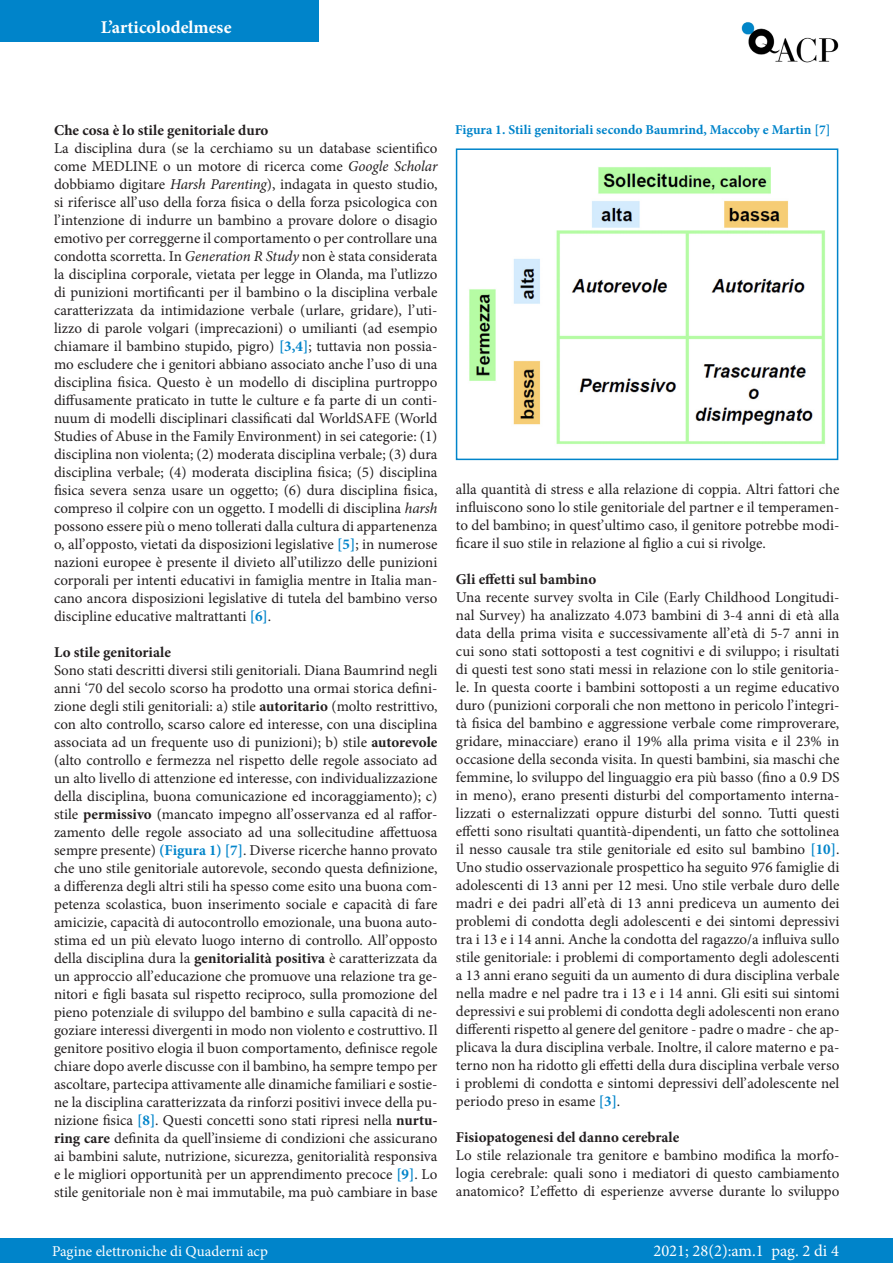
<style>
.page{position:relative;width:893px;height:1263px;background:#fff}
.page>*{position:absolute;margin:0;border:0;box-sizing:border-box;transform-origin:0 0}
.t1{font:700 18px "Minion Pro";color:#fff}
.t2{font:16.5px "Minion Pro";color:#fff}
.t3{font:15px/18px "Minion Pro";color:#231f20;text-align:justify}
.t4{font:700 15px "Minion Pro";color:#231f20}
.t5{font:15px "Minion Pro";color:#fff}
.t6{font:700 13.5px "Minion Pro";color:#0084ca}
.s1{font-style:italic}
.s2{font-weight:700;color:#0084ca}
.s3{font-weight:700}
</style>
<div class="page">
<div style="left:1px;top:0;width:318px;height:41px;background:#0084ca"></div>
<img style="left:741px;top:22px;width:98px;height:41px">
<div style="left:0;top:1239px;width:893px;height:24px;background:#0084ca"></div>
<div style="left:456px;top:148px;width:382px;height:312px;border:2px solid #0084ca"></div>
<img style="left:469px;top:167px;width:356px;height:277px">
<p class="t1" style="left:101px;top:15px;width:132px">L’articolodelmese</p>
<p class="t4" style="left:54px;top:120px;width:216px">Che cosa è lo stile genitoriale duro</p>
<p class="t3" style="left:54px;top:139px;width:385px">La disciplina dura (se la cerchiamo su un database scientifico come MEDLINE o un motore di ricerca come <span class="s1">Google Scholar </span>dobbiamo digitare <span class="s1">Harsh Parenting</span>), indagata in questo studio, si riferisce all’uso della forza fisica o della forza psicologica con l’intenzione di indurre un bambino a provare dolore o disagio emotivo per correggerne il comportamento o per controllare una condotta scorretta. In <span class="s1">Generation R Study</span> non è stata considerata la disciplina corporale, vietata per legge in Olanda, ma l’utlizzo di punizioni mortificanti per il bambino o la disciplina verbale caratterizzata da intimidazione verbale (urlare, gridare), l’uti&shy;lizzo di parole volgari (imprecazioni) o umilianti (ad esempio chiamare il bambino stupido, pigro) <span class="s2">[3,4]</span>; tuttavia non possia&shy;mo escludere che i genitori abbiano associato anche l’uso di una disciplina fisica. Questo è un modello di disciplina purtroppo diffusamente praticato in tutte le culture e fa parte di un conti&shy;nuum di modelli disciplinari classificati dal WorldSAFE (World Studies of Abuse in the Family Environment) in sei categorie: (1) disciplina non violenta; (2) moderata disciplina verbale; (3) dura disciplina verbale; (4) moderata disciplina fisica; (5) disciplina fisica severa senza usare un oggetto; (6) dura disciplina fisica, compreso il colpire con un oggetto. I modelli di disciplina <span class="s1">harsh </span>possono essere più o meno tollerati dalla cultura di appartenenza o, all’opposto, vietati da disposizioni legislative <span class="s2">[5]</span>; in numerose nazioni europee è presente il divieto all’utilizzo delle punizioni corporali per intenti educativi in famiglia mentre in Italia man&shy;cano ancora disposizioni legislative di tutela del bambino verso discipline educative maltrattanti <span class="s2">[6]</span>.</p>
<p class="t4" style="left:54px;top:642px;width:118px">Lo stile genitoriale</p>
<p class="t3" style="left:54px;top:661px;width:385px">Sono stati descritti diversi stili genitoriali. Diana Baumrind negli anni ‘70 del secolo scorso ha prodotto una ormai storica defini&shy;zione degli stili genitoriali: a) stile <span class="s3">autoritario</span> (molto restrittivo, con alto controllo, scarso calore ed interesse, con una disciplina associata ad un frequente uso di punizioni); b) stile <span class="s3">autorevole </span>(alto controllo e fermezza nel rispetto delle regole associato ad un alto livello di attenzione ed interesse, con individualizzazione della disciplina, buona comunicazione ed incoraggiamento); c) stile <span class="s3">permissivo</span> (mancato impegno all’osservanza ed al raffor&shy;zamento delle regole associato ad una sollecitudine affettuosa sempre presente) <span class="s2">(Figura 1) [7]</span>. Diverse ricerche hanno provato che uno stile genitoriale autorevole, secondo questa definizione, a differenza degli altri stili ha spesso come esito una buona com&shy;petenza scolastica, buon inserimento sociale e capacità di fare amicizie, capacità di autocontrollo emozionale, una buona auto&shy;stima ed un più elevato luogo interno di controllo. All’opposto della disciplina dura la <span class="s3">genitorialità positiva</span> è caratterizzata da un approccio all’educazione che promuove una relazione tra ge&shy;nitori e figli basata sul rispetto reciproco, sulla promozione del pieno potenziale di sviluppo del bambino e sulla capacità di ne&shy;goziare interessi divergenti in modo non violento e costruttivo. Il genitore positivo elogia il buon comportamento, definisce regole chiare dopo averle discusse con il bambino, ha sempre tempo per ascoltare, partecipa attivamente alle dinamiche familiari e sostie&shy;ne la disciplina caratterizzata da rinforzi positivi invece della pu&shy;nizione fisica <span class="s2">[8]</span>. Questi concetti sono stati ripresi nella <span class="s3">nurtu&shy;ring care</span> definita da quell’insieme di condizioni che assicurano ai bambini salute, nutrizione, sicurezza, genitorialità responsiva e le migliori opportunità per un apprendimento precoce <span class="s2">[9]</span>. Lo stile genitoriale non è mai immutabile, ma può cambiare in base</p>
<p class="t6" style="left:455px;top:120px;width:377px">Figura 1. Stili genitoriali secondo Baumrind, Maccoby e Martin [7]</p>
<p class="t3" style="left:456px;top:480px;width:385px">alla quantità di stress e alla relazione di coppia. Altri fattori che influiscono sono lo stile genitoriale del partner e il temperamen&shy;to del bambino; in quest’ultimo caso, il genitore potrebbe modi&shy;ficare il suo stile in relazione al figlio a cui si rivolge.</p>
<p class="t4" style="left:456px;top:569px;width:142px">Gli effetti sul bambino</p>
<p class="t3" style="left:456px;top:588px;width:385px">Una recente survey svolta in Cile (Early Childhood Longitudi&shy;nal Survey) ha analizzato 4.073 bambini di 3-4 anni di età alla data della prima visita e successivamente all’età di 5-7 anni in cui sono stati sottoposti a test cognitivi e di sviluppo; i risultati di questi test sono stati messi in relazione con lo stile genitoria&shy;le. In questa coorte i bambini sottoposti a un regime educativo duro (punizioni corporali che non mettono in pericolo l’integri&shy;tà fisica del bambino e aggressione verbale come rimproverare, gridare, minacciare) erano il 19% alla prima visita e il 23% in occasione della seconda visita. In questi bambini, sia maschi che femmine, lo sviluppo del linguaggio era più basso (fino a 0.9 DS in meno), erano presenti disturbi del comportamento interna&shy;lizzati o esternalizzati oppure disturbi del sonno. Tutti questi effetti sono risultati quantità-dipendenti, un fatto che sottolinea il nesso causale tra stile genitoriale ed esito sul bambino <span class="s2">[10]</span>.<br>Uno studio osservazionale prospettico ha seguito 976 famiglie di adolescenti di 13 anni per 12 mesi. Uno stile verbale duro delle madri e dei padri all’età di 13 anni prediceva un aumento dei problemi di condotta degli adolescenti e dei sintomi depressivi tra i 13 e i 14 anni. Anche la condotta del ragazzo/a influiva sullo stile genitoriale: i problemi di comportamento degli adolescenti a 13 anni erano seguiti da un aumento di dura disciplina verbale nella madre e nel padre tra i 13 e i 14 anni. Gli esiti sui sintomi depressivi e sui problemi di condotta degli adolescenti non erano differenti rispetto al genere del genitore - padre o madre - che ap&shy;plicava la dura disciplina verbale. Inoltre, il calore materno e pa&shy;terno non ha ridotto gli effetti della dura disciplina verbale verso i problemi di condotta e sintomi depressivi dell’adolescente nel periodo preso in esame <span class="s2">[3]</span>.</p>
<p class="t4" style="left:456px;top:1127px;width:225px">Fisiopatogenesi del danno cerebrale</p>
<p class="t3" style="left:456px;top:1146px;width:385px">Lo stile relazionale tra genitore e bambino modifica la morfo&shy;logia cerebrale: quali sono i mediatori di questo cambiamento anatomico? L’effetto di esperienze avverse durante lo sviluppo</p>
<p class="t5" style="left:52px;top:1241px;width:217px">Pagine elettroniche di Quaderni acp</p>
<p class="t2" style="left:653px;top:1239px;width:187px">2021; 28(2):am.1 pag. 2 di 4</p>
</div>
